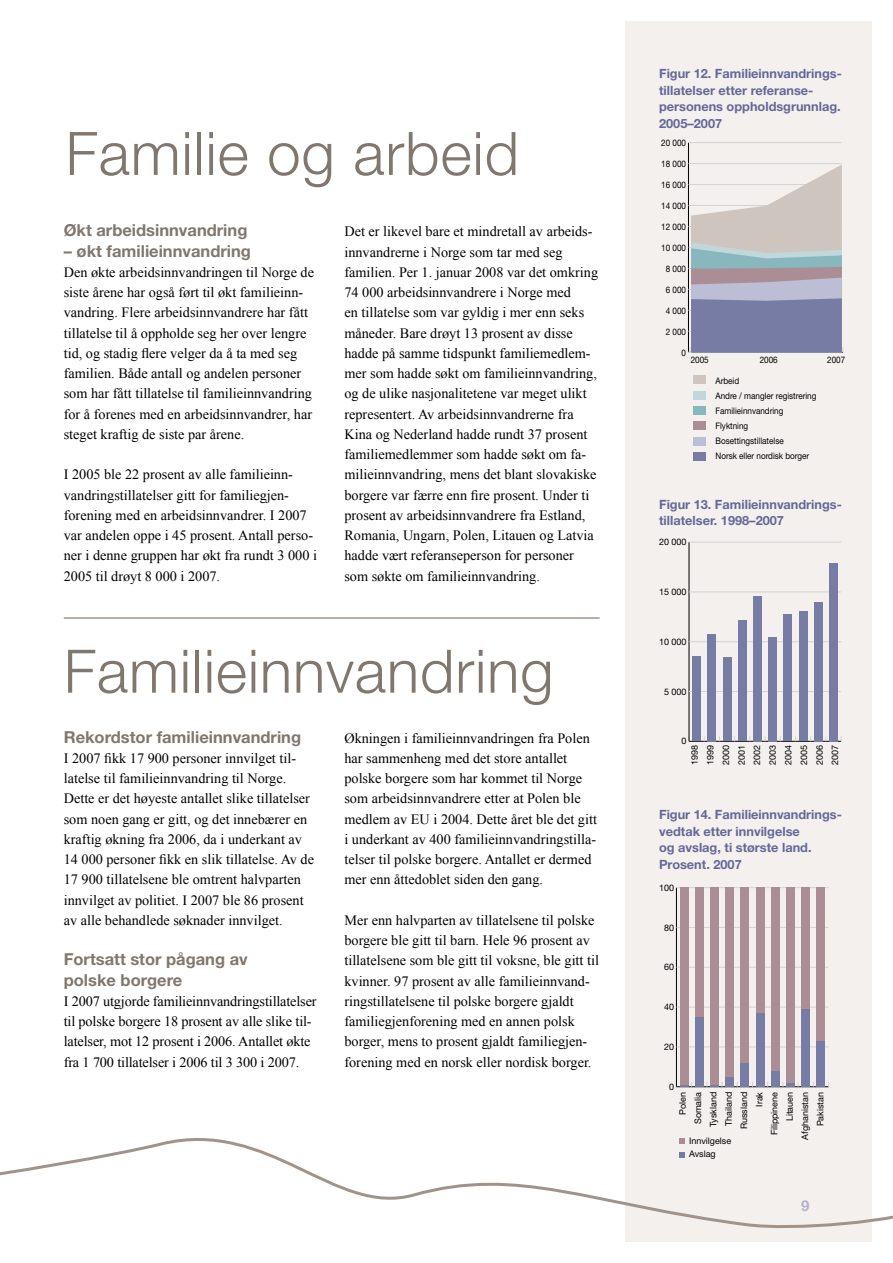
<style>
.page{position:relative;width:893px;height:1263px;background:#fff}
.page>*{position:absolute;margin:0;border:0;box-sizing:border-box;transform-origin:0 0}
.t1{font:300 60px "Helvetica Neue";letter-spacing:.015em;color:#80776f}
.t2{font:700 16.5px/20.2px "Helvetica Neue";color:#80776f}
.t3{font:700 15px "Helvetica Neue";color:#b5b3cc}
.t4{font:14.25px/20.2px "Times New Roman";color:#000}
.t5{font:700 12.75px/16.5px "Helvetica Neue";color:#656798}
.t6{font:9px/15.6px "Helvetica Neue";color:#000;text-align:justify}
.t7{font:9px/15px "Helvetica Neue";color:#000;scale:.9 1}
</style>
<div class="page">
<div style="left:625px;top:21px;width:247px;height:1221px;background:#f3f0ed"></div>
<svg style="left:0;top:1138px;width:893px;height:90px"></svg>
<hr style="left:688px;top:143px;width:1px;height:209px;background:#000">
<hr style="left:688px;top:163px;width:153px;height:1px;background:#d1d3d4">
<hr style="left:688px;top:142px;width:153px;height:1px;background:#d1d3d4">
<svg style="left:688px;top:164px;width:156px;height:189px"></svg>
<div style="left:693px;top:421px;width:12px;height:9px;background:#ab8e95"></div>
<div style="left:693px;top:437px;width:12px;height:8px;background:#bcbed5"></div>
<div style="left:693px;top:452px;width:12px;height:9px;background:#767ca4"></div>
<div style="left:693px;top:406px;width:12px;height:9px;background:#88b7bd"></div>
<div style="left:693px;top:391px;width:12px;height:8px;background:#c1d7d9"></div>
<div style="left:693px;top:375px;width:12px;height:9px;background:#cec5be"></div>
<hr style="left:689px;top:741px;width:152px;height:1px;background:#000">
<hr style="left:689px;top:542px;width:1px;height:199px;background:#000">
<hr style="left:689px;top:691px;width:152px;height:1px;background:#d1d3d4">
<hr style="left:689px;top:641px;width:152px;height:1px;background:#d1d3d4">
<hr style="left:689px;top:591px;width:152px;height:1px;background:#d1d3d4">
<hr style="left:689px;top:542px;width:152px;height:1px;background:#d1d3d4">
<div style="left:692px;top:657px;width:9px;height:84px;background:#767ca4"></div>
<div style="left:708px;top:634px;width:8px;height:107px;background:#767ca4"></div>
<div style="left:723px;top:657px;width:8px;height:84px;background:#767ca4"></div>
<div style="left:738px;top:620px;width:8px;height:121px;background:#767ca4"></div>
<div style="left:753px;top:596px;width:8px;height:145px;background:#767ca4"></div>
<div style="left:768px;top:637px;width:9px;height:104px;background:#767ca4"></div>
<div style="left:784px;top:614px;width:8px;height:127px;background:#767ca4"></div>
<div style="left:799px;top:611px;width:8px;height:130px;background:#767ca4"></div>
<div style="left:814px;top:602px;width:8px;height:139px;background:#767ca4"></div>
<div style="left:829px;top:563px;width:9px;height:178px;background:#767ca4"></div>
<hr style="left:676px;top:1086px;width:152px;height:1px;background:#000">
<hr style="left:676px;top:887px;width:1px;height:200px;background:#000">
<hr style="left:676px;top:1046px;width:153px;height:1px;background:#d1d3d4">
<hr style="left:676px;top:1007px;width:153px;height:1px;background:#d1d3d4">
<hr style="left:676px;top:967px;width:153px;height:1px;background:#d1d3d4">
<hr style="left:676px;top:927px;width:153px;height:1px;background:#d1d3d4">
<hr style="left:676px;top:887px;width:153px;height:1px;background:#d1d3d4">
<div style="left:680px;top:887px;width:8px;height:198px;background:#ab8e95"></div>
<div style="left:695px;top:887px;width:8px;height:130px;background:#ab8e95"></div>
<div style="left:710px;top:887px;width:9px;height:198px;background:#ab8e95"></div>
<div style="left:726px;top:887px;width:8px;height:190px;background:#ab8e95"></div>
<div style="left:741px;top:887px;width:8px;height:176px;background:#ab8e95"></div>
<div style="left:756px;top:887px;width:8px;height:126px;background:#ab8e95"></div>
<div style="left:771px;top:887px;width:8px;height:184px;background:#ab8e95"></div>
<div style="left:786px;top:887px;width:9px;height:196px;background:#ab8e95"></div>
<div style="left:802px;top:887px;width:8px;height:122px;background:#ab8e95"></div>
<div style="left:817px;top:887px;width:8px;height:154px;background:#ab8e95"></div>
<svg style="left:676px;top:1082px;width:16px;height:5px"></svg>
<div style="left:695px;top:1017px;width:8px;height:70px;background:#767ca4"></div>
<svg style="left:706px;top:1082px;width:17px;height:5px"></svg>
<div style="left:726px;top:1077px;width:8px;height:10px;background:#767ca4"></div>
<div style="left:741px;top:1063px;width:8px;height:24px;background:#767ca4"></div>
<div style="left:756px;top:1013px;width:8px;height:74px;background:#767ca4"></div>
<div style="left:771px;top:1071px;width:8px;height:16px;background:#767ca4"></div>
<svg style="left:782px;top:1082px;width:17px;height:5px"></svg>
<div style="left:802px;top:1009px;width:8px;height:78px;background:#767ca4"></div>
<div style="left:817px;top:1041px;width:8px;height:46px;background:#767ca4"></div>
<svg style="left:679px;top:1138px;width:6px;height:6px"></svg>
<svg style="left:679px;top:1152px;width:6px;height:5px"></svg>
<hr style="left:64px;top:617px;width:536px;height:2px;background:#a0948a">
<h1 class="t1" style="left:66px;top:117px;width:455px">Familie og arbeid</h1>
<p class="t2" style="left:64px;top:220px;width:185px">Økt arbeidsinnvandring</p>
<p class="t2" style="left:64px;top:240px;width:189px">– økt familieinnvandring</p>
<p class="t4" style="left:64px;top:262px;width:252px">Den økte arbeidsinnvandringen til Norge de siste årene har også ført til økt familieinn&shy;vandring. Flere arbeidsinnvandrere har fått tillatelse til å oppholde seg her over lengre tid, og stadig flere velger da å ta med seg familien. Både antall og andelen personer som har fått tillatelse til familieinnvandring for å forenes med en arbeidsinnvandrer, har steget kraftig de siste par årene.</p>
<p class="t4" style="left:64px;top:464px;width:255px">I 2005 ble 22 prosent av alle familieinn&shy;vandringstillatelser gitt for familiegjen&shy;forening med en arbeidsinnvandrer. I 2007 var andelen oppe i 45 prosent. Antall perso&shy;ner i denne gruppen har økt fra rundt 3 000 i 2005 til drøyt 8 000 i 2007.</p>
<p class="t4" style="left:344px;top:221px;width:255px">Det er likevel bare et mindretall av arbeids&shy;innvandrerne i Norge som tar med seg familien. Per 1. januar 2008 var det omkring 74 000 arbeidsinnvandrere i Norge med<br>en tillatelse som var gyldig i mer enn seks måneder. Bare drøyt 13 prosent av disse hadde på samme tidspunkt familiemedlem&shy;mer som hadde søkt om familieinnvandring, og de ulike nasjonalitetene var meget ulikt representert. Av arbeidsinnvandrerne fra Kina og Nederland hadde rundt 37 prosent familiemedlemmer som hadde søkt om fa&shy;milieinnvandring, mens det blant slovakiske borgere var færre enn fire prosent. Under ti prosent av arbeidsinnvandrere fra Estland, Romania, Ungarn, Polen, Litauen og Latvia hadde vært referanseperson for personer som søkte om familieinnvandring.</p>
<h1 class="t1" style="left:64px;top:635px;width:491px">Familieinnvandring</h1>
<p class="t2" style="left:64px;top:726px;width:239px">Rekordstor familieinnvandring</p>
<p class="t4" style="left:64px;top:748px;width:252px">I 2007 fikk 17 900 personer innvilget til&shy;latelse til familieinnvandring til Norge.<br>Dette er det høyeste antallet slike tillatelser som noen gang er gitt, og det innebærer en kraftig økning fra 2006, da i underkant av 14 000 personer fikk en slik tillatelse. Av de 17 900 tillatelsene ble omtrent halvparten innvilget av politiet. I 2007 ble 86 prosent av alle behandlede søknader innvilget.</p>
<p class="t2" style="left:64px;top:949px;width:185px">Fortsatt stor pågang av polske borgere</p>
<p class="t4" style="left:64px;top:991px;width:254px">I 2007 utgjorde familieinnvandringstillatelser til polske borgere 18 prosent av alle slike til&shy;latelser, mot 12 prosent i 2006. Antallet økte fra 1 700 tillatelser i 2006 til 3 300 i 2007.</p>
<p class="t4" style="left:344px;top:727px;width:254px">Økningen i familieinnvandringen fra Polen har sammenheng med det store antallet polske borgere som har kommet til Norge som arbeidsinnvandrere etter at Polen ble medlem av EU i 2004. Dette året ble det gitt i underkant av 400 familieinnvandringstilla&shy;telser til polske borgere. Antallet er dermed mer enn åttedoblet siden den gang.</p>
<p class="t4" style="left:344px;top:910px;width:256px">Mer enn halvparten av tillatelsene til polske borgere ble gitt til barn. Hele 96 prosent av tillatelsene som ble gitt til voksne, ble gitt til kvinner. 97 prosent av alle familieinnvand&shy;ringstillatelsene til polske borgere gjaldt familiegjenforening med en annen polsk borger, mens to prosent gjaldt familiegjen&shy;forening med en norsk eller nordisk borger.</p>
<p class="t5" style="left:659px;top:65px;width:184px">Figur 12. Familieinnvandrings&shy;tillatelser etter referanse&shy;personens oppholdsgrunnlag.<br>2005–2007</p>
<p class="t7" style="left:661px;top:135px;width:29px">20 000</p>
<p class="t7" style="left:661px;top:156px;width:29px">18 000</p>
<p class="t7" style="left:661px;top:177px;width:29px">16 000</p>
<p class="t7" style="left:661px;top:198px;width:29px">14 000</p>
<p class="t7" style="left:661px;top:219px;width:29px">12 000</p>
<p class="t7" style="left:661px;top:240px;width:29px">10 000</p>
<p class="t7" style="left:666px;top:261px;width:24px">8 000</p>
<p class="t7" style="left:666px;top:282px;width:24px">6 000</p>
<p class="t7" style="left:666px;top:303px;width:24px">4 000</p>
<p class="t7" style="left:666px;top:324px;width:24px">2 000</p>
<p class="t7" style="left:682px;top:345px;width:7px">0</p>
<p class="t7" style="left:691px;top:352px;width:22px">2005</p>
<p class="t7" style="left:760px;top:352px;width:22px">2006</p>
<p class="t7" style="left:827px;top:352px;width:22px">2007</p>
<p class="t7" style="left:715px;top:373px;width:114px">Arbeid<br>Andre / mangler registrering<br>Familieinnvandring<br>Flyktning<br>Bosettingstillatelse<br>Norsk eller nordisk borger</p>
<p class="t5" style="left:659px;top:496px;width:184px">Figur 13. Familieinnvandrings&shy;tillatelser. 1998–2007</p>
<p class="t6" style="left:659px;top:534px;width:29px">20 000</p>
<p class="t6" style="left:659px;top:584px;width:29px">15 000</p>
<p class="t6" style="left:659px;top:634px;width:29px">10 000</p>
<p class="t6" style="left:664px;top:683px;width:24px">5 000</p>
<p class="t6" style="left:682px;top:733px;width:7px">0</p>
<p class="t6" style="left:687px;top:765px;width:22px;rotate:-90deg">1998<br>1999<br>2000<br>2001<br>2002<br>2003<br>2004<br>2005<br>2006<br>2007</p>
<p class="t5" style="left:659px;top:806px;width:184px">Figur 14. Familieinnvandrings&shy;vedtak etter innvilgelse<br>og avslag, ti største land.<br>Prosent. 2007</p>
<p class="t6" style="left:659px;top:879px;width:17px">100</p>
<p class="t6" style="left:664px;top:919px;width:12px">80</p>
<p class="t6" style="left:664px;top:959px;width:12px">60</p>
<p class="t6" style="left:664px;top:999px;width:12px">40</p>
<p class="t6" style="left:664px;top:1039px;width:12px">20</p>
<p class="t6" style="left:669px;top:1079px;width:7px">0</p>
<p class="t6" style="left:675px;top:1139px;width:49px;text-align:right;rotate:-90deg">Polen<br>Somalia<br>Tyskland<br>Thailand<br>Russland<br>Irak<br>Filippinene<br>Litauen<br>Afghanistan<br>Pakistan</p>
<p class="t6" style="left:689px;top:1134px;width:44px;line-height:13.4px">Innvilgelse<br>Avslag</p>
<p class="t3" style="left:801px;top:1196px;width:10px">9</p>
</div>
